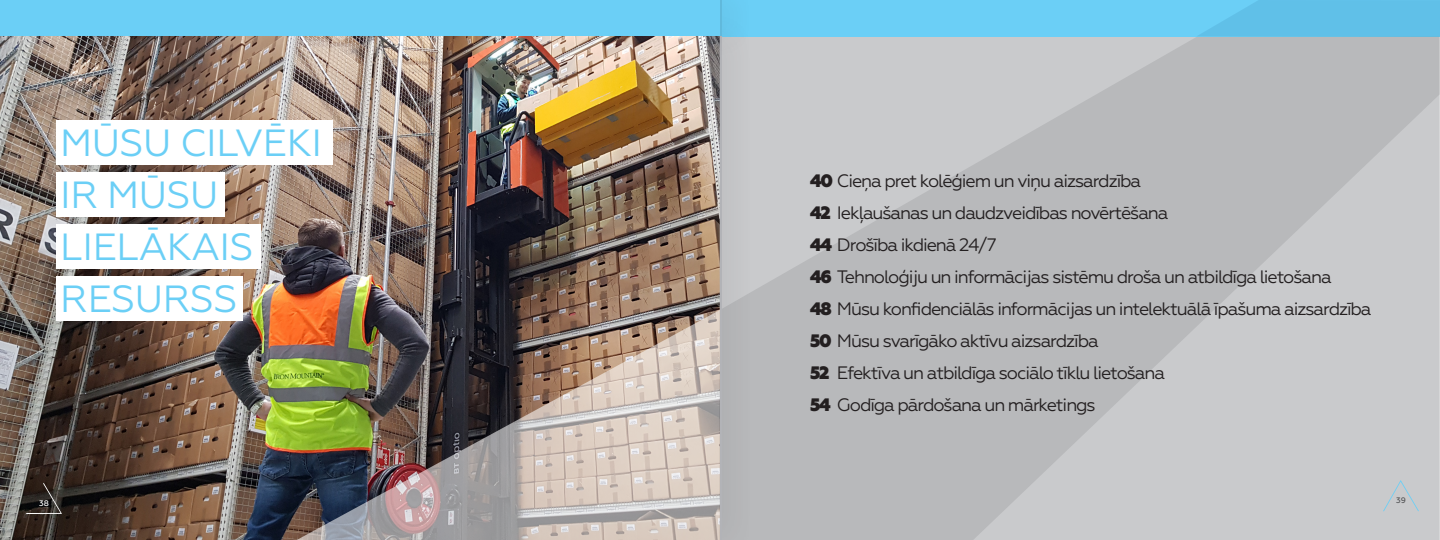
<style>
.page{position:relative;width:1440px;height:540px;background:#fff}
.page>*{position:absolute;margin:0;border:0;box-sizing:border-box;transform-origin:0 0}
.t1{font:37.8px "Geometria";letter-spacing:-.01em;color:#6bcff6}
.t2{font:18px "Geometria";letter-spacing:-.06em;color:#231f20}
.t3{font:500 8px "Geometria";color:#57585a}
.t4{font:500 8px "Geometria";color:#fff}
.s1{font-weight:800}
</style>
<div class="page">
<div style="left:720px;top:0;width:720px;height:36px;background:#6bcff6"></div>
<svg style="left:1198px;top:0;width:242px;height:36px"></svg>
<svg style="left:752px;top:36px;width:688px;height:504px;background:#bfc0c2"></svg>
<svg style="left:1383px;top:480px;width:36px;height:31px"></svg>
<div style="left:689px;top:11px;width:63px;height:529px;background:#231f20;opacity:.75"></div>
<hr style="left:719px;top:36px;width:2px;height:504px;background:#b2b3b7">
<div style="left:689px;top:0;width:63px;height:61px;background:#231f20;opacity:.75"></div>
<hr style="left:719px;top:0;width:2px;height:36px;background:#60b9dc">
<img style="left:0;top:36px;width:720px;height:504px">
<div style="left:0;top:0;width:720px;height:36px;background:#6bcff6"></div>
<img style="left:297px;top:310px;width:423px;height:230px">
<div style="left:56px;top:120px;width:277px;height:45px;background:#fff"></div>
<div style="left:56px;top:172px;width:169px;height:45px;background:#fff"></div>
<div style="left:56px;top:224px;width:205px;height:45px;background:#fff"></div>
<div style="left:56px;top:277px;width:187px;height:44px;background:#fff"></div>
<svg style="left:26px;top:483px;width:36px;height:31px"></svg>
<p class="t1" style="left:60px;top:121px;width:263px">MŪSU CILVĒKI</p>
<p class="t1" style="left:60px;top:173px;width:160px">IR MŪSU</p>
<p class="t1" style="left:60px;top:225px;width:195px">LIELĀKAIS</p>
<p class="t1" style="left:60px;top:277px;width:179px">RESURSS</p>
<p class="t4" style="left:39px;top:499px;width:11px">38</p>
<p class="t2" style="left:810px;top:171px;width:333px"><span class="s1">40</span> Cieņa pret kolēģiem un viņu aizsardzība</p>
<p class="t2" style="left:810px;top:203px;width:360px"><span class="s1">42</span> Iekļaušanas un daudzveidības novērtēšana</p>
<p class="t2" style="left:810px;top:235px;width:188px"><span class="s1">44</span> Drošība ikdienā 24/7</p>
<p class="t2" style="left:810px;top:267px;width:523px"><span class="s1">46</span> Tehnoloģiju un informācijas sistēmu droša un atbildīga lietošana</p>
<p class="t2" style="left:810px;top:299px;width:563px"><span class="s1">48</span> Mūsu konfidenciālās informācijas un intelektuālā īpašuma aizsardzība</p>
<p class="t2" style="left:810px;top:331px;width:290px"><span class="s1">50</span> Mūsu svarīgāko aktīvu aizsardzība</p>
<p class="t2" style="left:810px;top:363px;width:357px"><span class="s1">52</span> Efektīva un atbildīga sociālo tīklu lietošana</p>
<p class="t2" style="left:810px;top:395px;width:287px"><span class="s1">54</span> Godīga pārdošana un mārketings</p>
<p class="t3" style="left:1396px;top:496px;width:11px">39</p>
</div>
